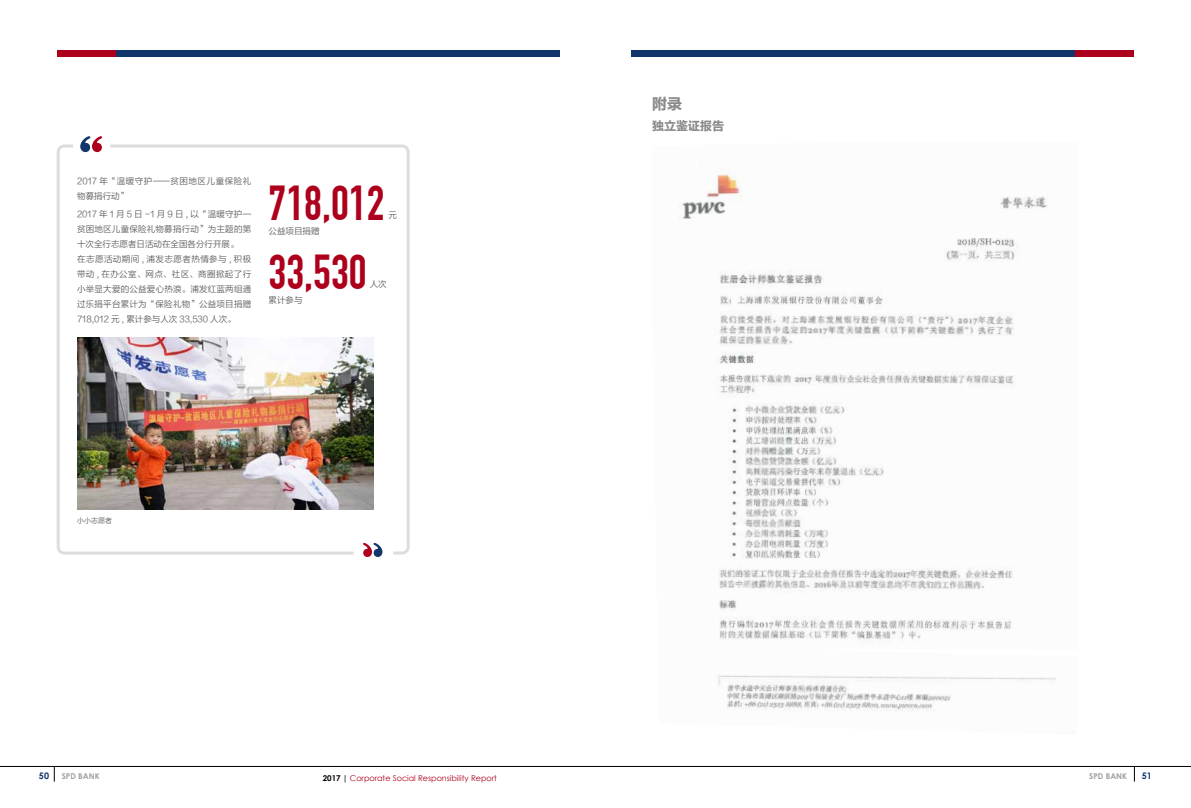
<style>
.page{position:relative;width:1191px;height:808px;background:#fff}
.page>*{position:absolute;margin:0;border:0;box-sizing:border-box;transform-origin:0 0}
.t1{font:700 48px/68.7px "DIN Condensed";color:#ad001c}
.t2{font:15px "FZLTDHK GBK1 0";color:#898989}
.t3{font:12px "FZLTDHK GBK1 0";color:#898989}
.t4{font:700 9px "Century Gothic";color:#12366c}
.t5{font:8.5px/15px "FZLTXIHK GBK1 0";letter-spacing:.025em;color:#595757}
.t6{font:8.5px/15px "FZLTXIHK GBK1 0";letter-spacing:.06em;color:#595757}
.t7{font:8px "Century Gothic";color:#ad001c}
.t8{font:700 8px "Century Gothic";color:#9fa0a0}
.t9{font:7px "FZLTXIHK GBK1 0";color:#595757}
.s1{font-weight:700;color:#000}
</style>
<div class="page">
<div style="left:57px;top:50px;width:60px;height:7px;background:#ad001c"></div>
<div style="left:1074px;top:50px;width:60px;height:7px;background:#ad001c"></div>
<div style="left:116px;top:50px;width:444px;height:7px;background:#12366c"></div>
<div style="left:631px;top:50px;width:443px;height:7px;background:#12366c"></div>
<svg style="left:54px;top:767px;width:1px;height:15px"></svg>
<svg style="left:1134px;top:767px;width:1px;height:15px"></svg>
<hr style="left:0;top:766px;width:1191px;height:1px;background:#000">
<svg style="left:80px;top:136px;width:22px;height:8px"></svg>
<svg style="left:57px;top:144px;width:53px;height:410px"></svg>
<svg style="left:110px;top:144px;width:300px;height:410px"></svg>
<svg style="left:363px;top:543px;width:19px;height:14px"></svg>
<img style="left:77px;top:337px;width:297px;height:173px">
<img style="left:679px;top:172px;width:368px;height:468px">
<img style="left:718px;top:675px;width:338px;height:36px">
<h2 class="t2" style="left:652px;top:96px;width:31px">附录</h2>
<p class="t6" style="left:77px;top:173px;width:175px">2017 年“温暖守护——贫困地区儿童保险礼物募捐行动”</p>
<p class="t5" style="left:77px;top:207px;width:176px">2017年1月5日-1月9日,以“温暖守护—贫困地区儿童保险礼物募捐行动”为主题的第十次全行志愿者日活动在全国各分行开展。<br>在志愿活动期间 , 浦发志愿者热情参与 , 积极带动 , 在办公室、网点、社区、商圈掀起了行小举显大爱的公益爱心热浪。浦发红蓝两组通过乐捐平台累计为“保险礼物”公益项目捐赠<br>718,012 元 , 累计参与人次 33,530 人次。</p>
<h1 class="t1" style="left:268px;top:169px;width:118px">718,012<br>33,530</h1>
<p class="t5" style="left:388px;top:208px;width:10px">元</p>
<p class="t5" style="left:268px;top:224px;width:52px">公益项目捐赠</p>
<p class="t5" style="left:370px;top:277px;width:18px">人次</p>
<p class="t5" style="left:268px;top:293px;width:35px">累计参与</p>
<p class="t9" style="left:77px;top:517px;width:36px">小小志愿者</p>
<h3 class="t3" style="left:652px;top:120px;width:73px">独立鉴证报告</h3>
<p class="t4" style="left:39px;top:770px;width:12px">50</p>
<p class="t8" style="left:62px;top:771px;width:39px">SPD BANK</p>
<p class="t7" style="left:323px;top:773px;width:176px"><span class="s1">2017 |</span> Corporate Social Responsibility Report</p>
<p class="t8" style="left:1089px;top:771px;width:39px">SPD BANK</p>
<p class="t4" style="left:1142px;top:770px;width:12px">51</p>
</div>
